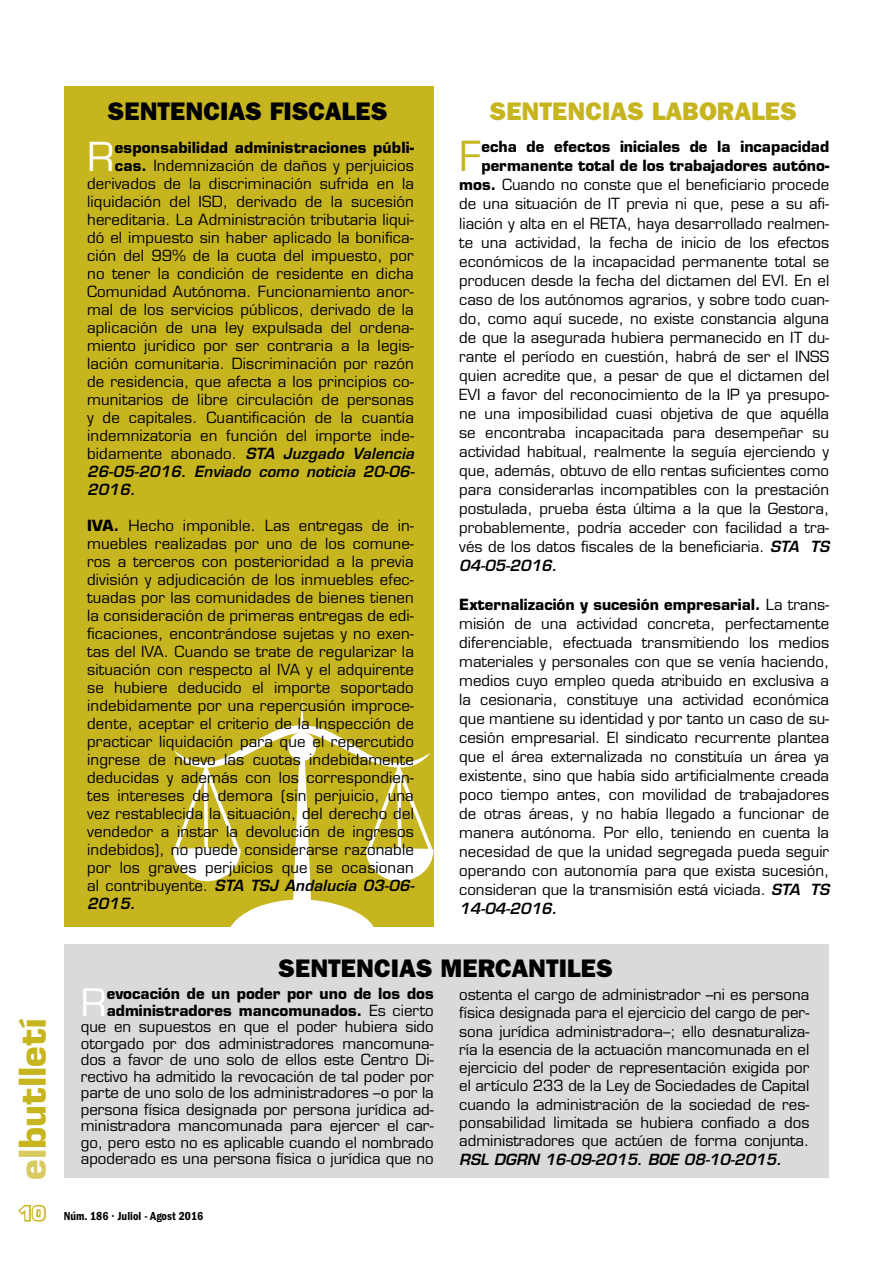
<style>
.page{position:relative;width:893px;height:1263px;background:#fff}
.page>*{position:absolute;margin:0;border:0;box-sizing:border-box;transform-origin:0 0}
.t1{font:40.35px "Eurostile";color:#c7b51f}
.t2{font:39px "Eurostile";color:#fff}
.t3{font:37.05px "Eurostile";color:#fff}
.t4{font:700 36px "Eurostile";color:#c7b51f}
.t5{font:800 25.5px "Franklin Gothic";color:#000}
.t6{font:800 25.5px "Franklin Gothic";color:#c7b51f}
.t7{font:700 18px "Eurostile";color:#fff}
.t8{font:15px/18px "Eurostile";color:#000;text-align:justify}
.t9{font:italic 600 15px "Eurostile";letter-spacing:.01em;color:#000}
.t10{font:700 15px "Eurostile";color:#000}
.t11{font:600 condensed 12px "Franklin Gothic";color:#000}
.s1{font-weight:700}
.s2{font-weight:400;font-style:normal}
.s3{font-weight:600;font-style:italic}
.s4{color:#d8cb62}
.s5{font-weight:400;font-size:18px;color:#fff}
</style>
<div class="page">
<svg style="left:18px;top:1204px;width:28px;height:18px"></svg>
<div style="left:64px;top:86px;width:369px;height:841px;background:#c7b51f"></div>
<svg style="left:173px;top:694px;width:261px;height:233px"></svg>
<div style="left:64px;top:944px;width:765px;height:234px;background:#dadada"></div>
<h3 class="t5" style="left:108px;top:96px;width:281px">SENTENCIAS FISCALES</h3>
<h3 class="t6" style="left:489px;top:96px;width:309px">SENTENCIAS LABORALES</h3>
<h2 class="t2" style="left:87px;top:133px;width:29px">R</h2>
<p class="t10" style="left:115px;top:138px;width:300px">esponsabilidad administraciones públi-</p>
<p class="t8" style="left:115px;top:157px;width:300px"><span class="s1">cas.</span> Indemnización de daños y perjuicios</p>
<p class="t8" style="left:87px;top:175px;width:328px">derivados de la discriminación sufrida en la</p>
<p class="t8" style="left:87px;top:193px;width:328px">liquidación del ISD, derivado de la sucesión</p>
<p class="t8" style="left:87px;top:211px;width:328px">hereditaria. La Administración tributaria liqui-</p>
<p class="t8" style="left:87px;top:229px;width:328px">dó el impuesto sin haber aplicado la bonifica-</p>
<p class="t8" style="left:87px;top:247px;width:328px">ción del 99% de la cuota del impuesto, por</p>
<p class="t8" style="left:87px;top:265px;width:328px">no tener la condición de residente en dicha</p>
<p class="t8" style="left:87px;top:283px;width:328px">Comunidad Autónoma. Funcionamiento anor-</p>
<p class="t8" style="left:87px;top:301px;width:328px">mal de los servicios públicos, derivado de la</p>
<p class="t8" style="left:87px;top:319px;width:328px">aplicación de una ley expulsada del ordena-</p>
<p class="t8" style="left:87px;top:337px;width:328px">miento jurídico por ser contraria a la legis-</p>
<p class="t8" style="left:87px;top:355px;width:328px">lación comunitaria. Discriminación por razón</p>
<p class="t8" style="left:87px;top:373px;width:328px">de residencia, que afecta a los principios co-</p>
<p class="t8" style="left:87px;top:391px;width:328px">munitarios de libre circulación de personas</p>
<p class="t8" style="left:87px;top:409px;width:328px">y de capitales. Cuantificación de la cuantía</p>
<p class="t8" style="left:87px;top:427px;width:328px">indemnizatoria en función del importe inde-</p>
<p class="t9" style="left:87px;top:444px;width:328px"><span class="s2">bidamente abonado.</span> STA Juzgado Valencia</p>
<p class="t9" style="left:87px;top:462px;width:328px">26-05-2016. Enviado como noticia 20-06-</p>
<p class="t9" style="left:87px;top:480px;width:50px">2016.</p>
<p class="t8" style="left:87px;top:517px;width:328px"><span class="s1">IVA.</span> Hecho imponible. Las entregas de in&shy;muebles realizadas por uno de los comune&shy;ros a terceros con posterioridad a la previa división y adjudicación de los inmuebles efec&shy;tuadas por las comunidades de bienes tienen la consideración de primeras entregas de edi&shy;ficaciones, encontrándose sujetas y no exen&shy;tas del IVA. Cuando se trate de regularizar la situación con respecto al IVA y el adquirente se hubiere deducido el importe soportado indebidamente por una repercusión improce&shy;dente, aceptar el criterio de la Inspección de practicar liquidación para que el repercutido ingrese de nuevo las cuotas indebidamente deducidas y además con los correspondien&shy;tes intereses de demora (sin perjuicio, una vez restablecida la situación, del derecho del vendedor a instar la devolución de ingresos indebidos), no puede considerarse razonable por los graves perjuicios que se ocasionan al contribuyente. <span class="s3">STA TSJ Andalucía 03-06- 2015.</span></p>
<h1 class="t1" style="left:459px;top:132px;width:24px">F</h1>
<p class="t10" style="left:481px;top:137px;width:349px">echa de efectos iniciales de la incapacidad</p>
<p class="t10" style="left:481px;top:157px;width:349px">permanente total de los trabajadores autóno-</p>
<p class="t8" style="left:459px;top:176px;width:371px"><span class="s1">mos.</span> Cuando no conste que el beneficiario procede</p>
<p class="t8" style="left:459px;top:195px;width:371px">de una situación de IT previa ni que, pese a su afi-</p>
<p class="t8" style="left:459px;top:214px;width:371px">liación y alta en el RETA, haya desarrollado realmen-</p>
<p class="t8" style="left:459px;top:233px;width:371px">te una actividad, la fecha de inicio de los efectos</p>
<p class="t8" style="left:459px;top:252px;width:371px">económicos de la incapacidad permanente total se</p>
<p class="t8" style="left:459px;top:271px;width:371px">producen desde la fecha del dictamen del EVI. En el</p>
<p class="t8" style="left:459px;top:290px;width:371px">caso de los autónomos agrarios, y sobre todo cuan-</p>
<p class="t8" style="left:459px;top:309px;width:371px">do, como aquí sucede, no existe constancia alguna</p>
<p class="t8" style="left:459px;top:328px;width:371px">de que la asegurada hubiera permanecido en IT du-</p>
<p class="t8" style="left:459px;top:347px;width:371px">rante el período en cuestión, habrá de ser el INSS</p>
<p class="t8" style="left:459px;top:366px;width:371px">quien acredite que, a pesar de que el dictamen del</p>
<p class="t8" style="left:459px;top:386px;width:371px">EVI a favor del reconocimiento de la IP ya presupo-</p>
<p class="t8" style="left:459px;top:405px;width:371px">ne una imposibilidad cuasi objetiva de que aquélla</p>
<p class="t8" style="left:459px;top:424px;width:371px">se encontraba incapacitada para desempeñar su</p>
<p class="t8" style="left:459px;top:443px;width:371px">actividad habitual, realmente la seguía ejerciendo y</p>
<p class="t8" style="left:459px;top:462px;width:371px">que, además, obtuvo de ello rentas suficientes como</p>
<p class="t8" style="left:459px;top:481px;width:371px">para considerarlas incompatibles con la prestación</p>
<p class="t8" style="left:459px;top:500px;width:371px">postulada, prueba ésta última a la que la Gestora,</p>
<p class="t8" style="left:459px;top:519px;width:371px">probablemente, podría acceder con facilidad a tra-</p>
<p class="t8" style="left:459px;top:538px;width:371px">vés de los datos fiscales de la beneficiaria. <span class="s3">STA TS</span></p>
<p class="t9" style="left:459px;top:556px;width:99px">04-05-2016.</p>
<p class="t8" style="left:459px;top:595px;width:371px;line-height:19px"><span class="s1">Externalización y sucesión empresarial.</span> La trans&shy;misión de una actividad concreta, perfectamente diferenciable, efectuada transmitiendo los medios materiales y personales con que se venía haciendo, medios cuyo empleo queda atribuido en exclusiva a la cesionaria, constituye una actividad económica que mantiene su identidad y por tanto un caso de su&shy;cesión empresarial. El sindicato recurrente plantea que el área externalizada no constituía un área ya existente, sino que había sido artificialmente creada poco tiempo antes, con movilidad de trabajadores de otras áreas, y no había llegado a funcionar de manera autónoma. Por ello, teniendo en cuenta la necesidad de que la unidad segregada pueda seguir operando con autonomía para que exista sucesión, consideran que la transmisión está viciada. <span class="s3">STA TS 14-04-2016.</span></p>
<h3 class="t5" style="left:278px;top:953px;width:336px">SENTENCIAS MERCANTILES</h3>
<p class="t8" style="left:81px;top:986px;width:354px;line-height:16.5px;text-align:right"><span class="s1">evocación de un poder por uno de los dos administradores mancomunados.</span> Es cierto que en supuestos en que el poder hubiera sido otorgado por dos administradores mancomuna&shy;dos a favor de uno solo de ellos este Centro Di&shy;rectivo ha admitido la revocación de tal poder por parte de uno solo de los administradores –o por la persona física designada por persona jurídica ad&shy;ministradora mancomunada para ejercer el car&shy;go, pero esto no es aplicable cuando el nombrado apoderado es una persona física o jurídica que no</p>
<p class="t8" style="left:459px;top:985px;width:352px">ostenta el cargo de administrador –ni es persona física designada para el ejercicio del cargo de per&shy;sona jurídica administradora–; ello desnaturaliza&shy;ría la esencia de la actuación mancomunada en el ejercicio del poder de representación exigida por el artículo 233 de la Ley de Sociedades de Capital cuando la administración de la sociedad de res&shy;ponsabilidad limitada se hubiera confiado a dos administradores que actúen de forma conjunta.</p>
<h3 class="t3" style="left:81px;top:980px;width:27px">R</h3>
<h3 class="t4" style="left:10px;top:1180px;width:162px;rotate:-90deg"><span class="s4">el</span>butlletí</h3>
<p class="t7" style="left:19px;top:1202px;width:27px">10</p>
<p class="t9" style="left:459px;top:1150px;width:324px">RSL DGRN 16-09-2015. BOE 08-10-2015.</p>
<p class="t11" style="left:32px;top:1209px;width:173px"><span class="s5">10</span> Núm. 186 · Juliol - Agost 2016</p>
</div>
